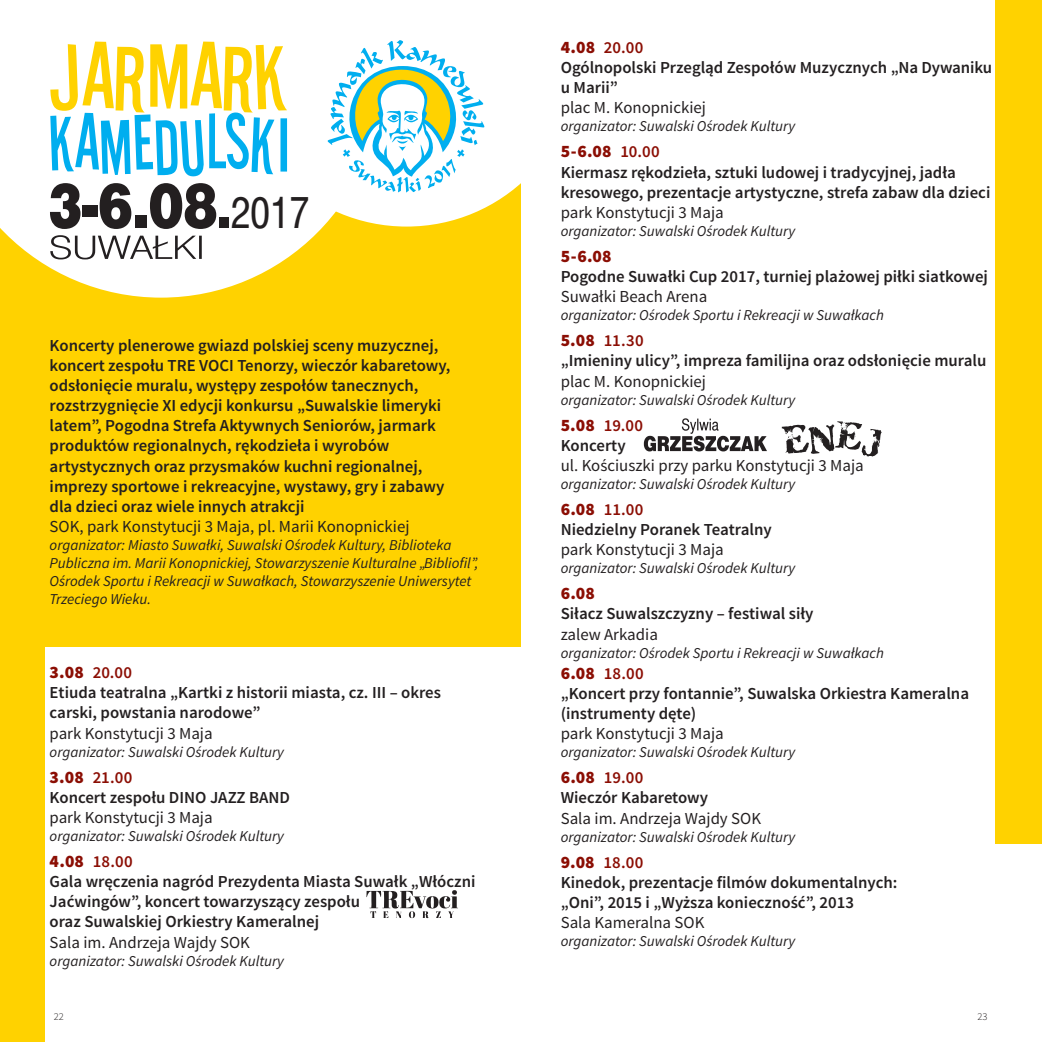
<style>
.page{position:relative;width:1042px;height:1042px;background:#fff}
.page>*{position:absolute;margin:0;border:0;box-sizing:border-box;transform-origin:0 0}
.t1{font:61.6px "Switzer Cnd TTEFN Black";color:#231f20}
.t2{font:900 17.5px "Source Sans Pro";color:#8b0e04}
.t3{font:600 16.8px/20.1px "Source Sans Pro";color:#231f20}
.t4{font:16.8px "Source Sans Pro";color:#231f20}
.t5{font:italic 15.05px/18px "Source Sans Pro";color:#231f20}
.t6{font:300 10.5px "Source Sans Pro";color:#231f20}
.s1{font-size:50.57px}
.s2{font-family:"Switzer Cnd EFN";font-size:43.93px}
.s3{font-weight:900;font-size:17.5px;color:#8b0e04}
.s4{color:#8b0e04}
.s5{font-weight:600;font-size:16.8px}
</style>
<div class="page">
<div style="left:0;top:223px;width:521px;height:424px;background:#ffd200"></div>
<svg style="left:381px;top:125px;width:140px;height:102px"></svg>
<svg style="left:0;top:41px;width:381px;height:257px"></svg>
<svg style="left:327px;top:40px;width:157px;height:153px"></svg>
<svg style="left:50px;top:235px;width:152px;height:24px"></svg>
<svg style="left:50px;top:42px;width:237px;height:135px"></svg>
<div style="left:0;top:273px;width:45px;height:769px;background:#ffd200"></div>
<div style="left:996px;top:0;width:46px;height:843px;background:#ffd200"></div>
<svg style="left:366px;top:890px;width:92px;height:28px"></svg>
<svg style="left:644px;top:418px;width:123px;height:33px"></svg>
<svg style="left:782px;top:421px;width:99px;height:35px"></svg>
<h1 class="t1" style="left:48px;top:170px;width:263px">3-6.08<span class="s1">.</span><span class="s2">2017</span></h1>
<p class="t3" style="left:50px;top:336px;width:402px">Koncerty plenerowe gwiazd polskiej sceny muzycznej, koncert zespołu TRE VOCI Tenorzy, wieczór kabaretowy, odsłonięcie muralu, występy zespołów tanecznych, rozstrzygnięcie XI edycji konkursu „Suwalskie limeryki latem”, Pogodna Strefa Aktywnych Seniorów, jarmark produktów regionalnych, rękodzieła i wyrobów artystycznych oraz przysmaków kuchni regionalnej, imprezy sportowe i rekreacyjne, wystawy, gry i zabawy dla dzieci oraz wiele innych atrakcji</p>
<p class="t4" style="left:50px;top:520px;width:361px">SOK, park Konstytucji 3 Maja, pl. Marii Konopnickiej</p>
<p class="t5" style="left:50px;top:537px;width:430px">organizator: Miasto Suwałki, Suwalski Ośrodek Kultury, Biblioteka Publiczna im. Marii Konopnickiej, Stowarzyszenie Kulturalne „Bibliofil”, Ośrodek Sportu i Rekreacji w Suwałkach, Stowarzyszenie Uniwersytet Trzeciego Wieku.</p>
<p class="t3" style="left:50px;top:664px;width:393px"><span class="s3">3.08</span> <span class="s4">20.00<br></span>Etiuda teatralna „Kartki z historii miasta, cz. III – okres carski, powstania narodowe”</p>
<p class="t4" style="left:50px;top:726px;width:165px">park Konstytucji 3 Maja</p>
<p class="t5" style="left:50px;top:744px;width:236px">organizator: Suwalski Ośrodek Kultury</p>
<p class="t3" style="left:50px;top:768px;width:242px"><span class="s3">3.08</span> <span class="s4">21.00<br></span>Koncert zespołu DINO JAZZ BAND</p>
<p class="t4" style="left:50px;top:811px;width:165px">park Konstytucji 3 Maja</p>
<p class="t5" style="left:50px;top:828px;width:236px">organizator: Suwalski Ośrodek Kultury</p>
<p class="t3" style="left:50px;top:853px;width:427px"><span class="s3">4.08</span> <span class="s4">18.00<br></span>Gala wręczenia nagród Prezydenta Miasta Suwałk „Włóczni Jaćwingów”, koncert towarzyszący zespołu<br>oraz Suwalskiej Orkiestry Kameralnej</p>
<p class="t4" style="left:50px;top:935px;width:202px">Sala im. Andrzeja Wajdy SOK</p>
<p class="t5" style="left:50px;top:953px;width:236px">organizator: Suwalski Ośrodek Kultury</p>
<p class="t3" style="left:561px;top:39px;width:433px"><span class="s3">4.08</span> <span class="s4">20.00<br></span>Ogólnopolski Przegląd Zespołów Muzycznych „Na Dywaniku u Marii”</p>
<p class="t4" style="left:561px;top:101px;width:147px">plac M. Konopnickiej</p>
<p class="t5" style="left:561px;top:119px;width:236px">organizator: Suwalski Ośrodek Kultury</p>
<p class="t2" style="left:561px;top:145px;width:101px">5-6.08 <span class="s5">10.00</span></p>
<p class="t3" style="left:561px;top:163px;width:431px">Kiermasz rękodzieła, sztuki ludowej i tradycyjnej, jadła kresowego, prezentacje artystyczne, strefa zabaw dla dzieci</p>
<p class="t4" style="left:561px;top:206px;width:165px">park Konstytucji 3 Maja</p>
<p class="t5" style="left:561px;top:223px;width:236px">organizator: Suwalski Ośrodek Kultury</p>
<p class="t2" style="left:561px;top:249px;width:53px">5-6.08</p>
<p class="t3" style="left:561px;top:268px;width:429px">Pogodne Suwałki Cup 2017, turniej plażowej piłki siatkowej</p>
<p class="t4" style="left:561px;top:290px;width:148px">Suwałki Beach Arena</p>
<p class="t5" style="left:561px;top:308px;width:325px">organizator: Ośrodek Sportu i Rekreacji w Suwałkach</p>
<p class="t3" style="left:561px;top:332px;width:427px"><span class="s3">5.08</span> <span class="s4">11.30<br></span>„Imieniny ulicy”, impreza familijna oraz odsłonięcie muralu</p>
<p class="t4" style="left:561px;top:375px;width:147px">plac M. Konopnickiej</p>
<p class="t5" style="left:561px;top:392px;width:236px">organizator: Suwalski Ośrodek Kultury</p>
<p class="t3" style="left:561px;top:416px;width:84px"><span class="s3">5.08</span> <span class="s4">19.00<br></span>Koncerty</p>
<p class="t4" style="left:561px;top:459px;width:304px">ul. Kościuszki przy parku Konstytucji 3 Maja</p>
<p class="t5" style="left:561px;top:476px;width:236px">organizator: Suwalski Ośrodek Kultury</p>
<p class="t3" style="left:561px;top:501px;width:213px"><span class="s3">6.08</span> <span class="s4">11.00<br></span>Niedzielny Poranek Teatralny</p>
<p class="t4" style="left:561px;top:543px;width:165px">park Konstytucji 3 Maja</p>
<p class="t5" style="left:561px;top:561px;width:236px">organizator: Suwalski Ośrodek Kultury</p>
<p class="t2" style="left:561px;top:587px;width:36px">6.08</p>
<p class="t3" style="left:561px;top:605px;width:254px">Siłacz Suwalszczyzny – festiwal siły</p>
<p class="t4" style="left:561px;top:628px;width:99px">zalew Arkadia</p>
<p class="t5" style="left:561px;top:645px;width:325px">organizator: Ośrodek Sportu i Rekreacji w Suwałkach</p>
<p class="t3" style="left:561px;top:664px;width:410px"><span class="s3">6.08</span> <span class="s4">18.00<br></span>„Koncert przy fontannie”, Suwalska Orkiestra Kameralna (instrumenty dęte)</p>
<p class="t4" style="left:561px;top:727px;width:165px">park Konstytucji 3 Maja</p>
<p class="t5" style="left:561px;top:744px;width:236px">organizator: Suwalski Ośrodek Kultury</p>
<p class="t3" style="left:561px;top:769px;width:149px"><span class="s3">6.08</span> <span class="s4">19.00<br></span>Wieczór Kabaretowy</p>
<p class="t4" style="left:561px;top:811px;width:202px">Sala im. Andrzeja Wajdy SOK</p>
<p class="t5" style="left:561px;top:829px;width:236px">organizator: Suwalski Ośrodek Kultury</p>
<p class="t3" style="left:561px;top:853px;width:338px"><span class="s3">9.08</span> <span class="s4">18.00<br></span>Kinedok, prezentacje filmów dokumentalnych: „Oni”, 2015 i „Wyższa konieczność”, 2013</p>
<p class="t4" style="left:561px;top:916px;width:145px">Sala Kameralna SOK</p>
<p class="t5" style="left:561px;top:933px;width:236px">organizator: Suwalski Ośrodek Kultury</p>
<p class="t6" style="left:54px;top:1010px;width:12px">22</p>
<p class="t6" style="left:977px;top:1010px;width:12px">23</p>
</div>
